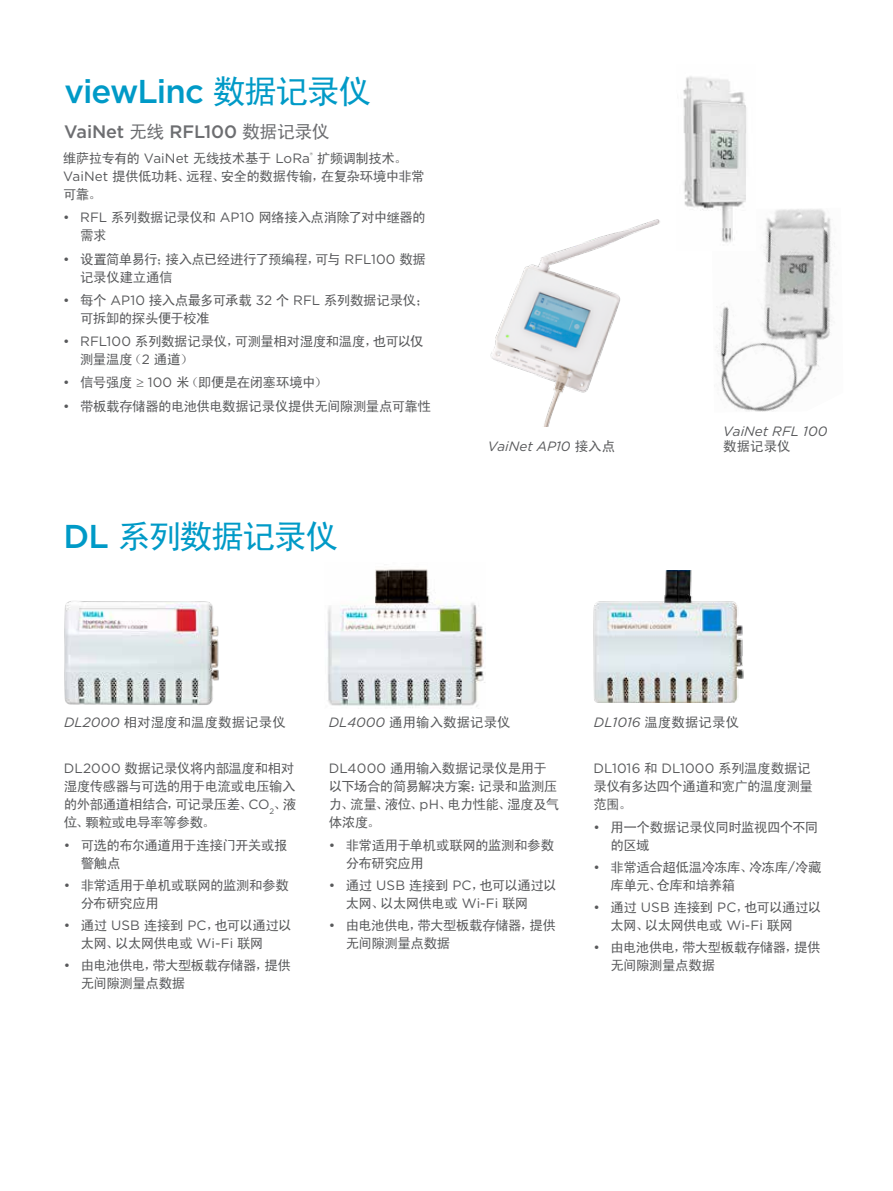
<style>
.page{position:relative;width:893px;height:1191px;background:#fff}
.page>*{position:absolute;margin:0;border:0;box-sizing:border-box;transform-origin:0 0}
.t1{font:500 33px "Gotham";letter-spacing:-.03em;color:#009ac7}
.t2{font:33px "Sim Hei";letter-spacing:-.05em;color:#009ac7}
.t3{font:500 18px "Gotham";letter-spacing:-.01em;color:#6d6e71}
.t4{font:13.5px/18px "Sim Hei";letter-spacing:-.035em;color:#58595b}
.t5{font:13.5px "Sim Hei";color:#58595b}
.t6{font:italic 13.5px "Gotham";color:#58595b}
.t7{font:13.5px "Gotham";letter-spacing:.01em;color:#58595b}
.s1{font-family:"Sim Hei";font-weight:400}
.s2{font-family:"Gotham"}
.s3{font-family:"Gotham";font-weight:500}
.s4{font-family:"Sim Hei";font-style:normal}
.s5{font-family:"Gotham";font-style:italic}
.s6{font-family:"Sim Hei"}
</style>
<div class="page">
<img style="left:327px;top:569px;width:159px;height:139px">
<img style="left:64px;top:601px;width:155px;height:104px">
<img style="left:593px;top:570px;width:151px;height:132px">
<img style="left:490px;top:219px;width:170px;height:207px">
<img style="left:716px;top:209px;width:119px;height:203px">
<img style="left:683px;top:76px;width:73px;height:174px">
<h1 class="t1" style="left:64px;top:70px;width:308px">viewLinc <span class="s1">数据记录仪</span></h1>
<h2 class="t3" style="left:64px;top:120px;width:267px">VaiNet <span class="s1">无线</span> RFL100 <span class="s1">数据记录仪</span></h2>
<p class="t4" style="left:63px;top:149px;width:363px">维萨拉专有的 <span class="s2">VaiNet</span> 无线技术基于 <span class="s2">LoRa</span><sup>®</sup> 扩频调制技术。<br><span class="s2">VaiNet</span> 提供低功耗、远程、安全的数据传输，在复杂环境中非常可靠。</p>
<p class="t4" style="left:80px;top:208px;width:347px;text-indent:-17px"><span class="s2">• RFL</span> 系列数据记录仪和 <span class="s2">AP10</span> 网络接入点消除了对中继器的需求</p>
<p class="t4" style="left:80px;top:250px;width:347px;text-indent:-17px"><span class="s2">•</span> 设置简单易行；接入点已经进行了预编程，可与 <span class="s2">RFL100</span> 数据记录仪建立通信</p>
<p class="t4" style="left:80px;top:291px;width:351px;text-indent:-17px"><span class="s2">•</span> 每个 <span class="s2">AP10</span> 接入点最多可承载 <span class="s2">32</span> 个 <span class="s2">RFL</span> 系列数据记录仪；可拆卸的探头便于校准</p>
<p class="t4" style="left:80px;top:332px;width:345px;text-indent:-17px"><span class="s2">• RFL100</span> 系列数据记录仪，可测量相对湿度和温度，也可以仅测量温度（<span class="s2">2</span> 通道）</p>
<p class="t4" style="left:63px;top:374px;width:266px"><span class="s2">•</span> 信号强度 ≥ <span class="s2">100</span> 米（即便是在闭塞环境中）</p>
<p class="t4" style="left:63px;top:397px;width:369px"><span class="s2">•</span> 带板载存储器的电池供电数据记录仪提供无间隙测量点可靠性</p>
<h1 class="t2" style="left:63px;top:519px;width:276px"><span class="s3">DL</span> 系列数据记录仪</h1>
<p class="t6" style="left:723px;top:423px;width:106px">VaiNet RFL 100</p>
<p class="t6" style="left:488px;top:437px;width:129px">VaiNet AP10 <span class="s4">接入点</span></p>
<p class="t4" style="left:723px;top:437px;width:69px">数据记录仪</p>
<p class="t5" style="left:64px;top:715px;width:223px"><span class="s5">DL2000</span> 相对湿度和温度数据记录仪</p>
<p class="t5" style="left:329px;top:715px;width:183px"><span class="s5">DL4000</span> 通用输入数据记录仪</p>
<p class="t5" style="left:594px;top:715px;width:147px"><span class="s5">DL1016</span> 温度数据记录仪</p>
<p class="t4" style="left:64px;top:759px;width:234px"><span class="s2">DL2000</span> 数据记录仪将内部温度和相对湿度传感器与可选的用于电流或电压输入的外部通道相结合，可记录压差、<span class="s2">CO</span><sub>2</sub>、液位、颗粒或电导率等参数。</p>
<p class="t4" style="left:81px;top:835px;width:208px;text-indent:-17px"><span class="s2">•</span> 可选的布尔通道用于连接门开关或报警触点</p>
<p class="t4" style="left:81px;top:876px;width:210px;text-indent:-17px"><span class="s2">•</span> 非常适用于单机或联网的监测和参数分布研究应用</p>
<p class="t4" style="left:81px;top:916px;width:212px;text-indent:-17px"><span class="s2">•</span> 通过 <span class="s2">USB</span> 连接到 <span class="s2">PC</span>，也可以通过以太网、以太网供电或 <span class="s2">Wi-Fi</span> 联网</p>
<p class="t4" style="left:81px;top:956px;width:212px;text-indent:-17px"><span class="s2">•</span> 由电池供电，带大型板载存储器，提供无间隙测量点数据</p>
<p class="t4" style="left:329px;top:759px;width:232px"><span class="s2">DL4000</span> 通用输入数据记录仪是用于以下场合的简易解决方案：记录和监测压力、流量、液位、<span class="s2">pH</span>、电力性能、湿度及气体浓度。</p>
<p class="t4" style="left:346px;top:835px;width:210px;text-indent:-17px"><span class="s2">•</span> 非常适用于单机或联网的监测和参数分布研究应用</p>
<p class="t4" style="left:346px;top:876px;width:212px;text-indent:-17px"><span class="s2">•</span> 通过 <span class="s2">USB</span> 连接到 <span class="s2">PC</span>，也可以通过以太网、以太网供电或 <span class="s2">Wi-Fi</span> 联网</p>
<p class="t4" style="left:346px;top:916px;width:212px;text-indent:-17px"><span class="s2">•</span> 由电池供电，带大型板载存储器，提供无间隙测量点数据</p>
<p class="t7" style="left:593px;top:760px;width:219px">DL1016 <span class="s6">和</span> DL1000 <span class="s6">系列温度数据记</span></p>
<p class="t4" style="left:593px;top:777px;width:221px">录仪有多达四个通道和宽广的温度测量范围。</p>
<p class="t4" style="left:611px;top:817px;width:209px;text-indent:-17px"><span class="s2">•</span> 用一个数据记录仪同时监视四个不同的区域</p>
<p class="t4" style="left:610px;top:858px;width:212px;text-indent:-17px"><span class="s2">•</span> 非常适合超低温冷冻库、冷冻库<span class="s2">/</span>冷藏库单元、仓库和培养箱</p>
<p class="t4" style="left:610px;top:898px;width:212px;text-indent:-17px"><span class="s2">•</span> 通过 <span class="s2">USB</span> 连接到 <span class="s2">PC</span>，也可以通过以太网、以太网供电或 <span class="s2">Wi-Fi</span> 联网</p>
<p class="t4" style="left:610px;top:938px;width:212px;text-indent:-17px"><span class="s2">•</span> 由电池供电，带大型板载存储器，提供无间隙测量点数据</p>
</div>
